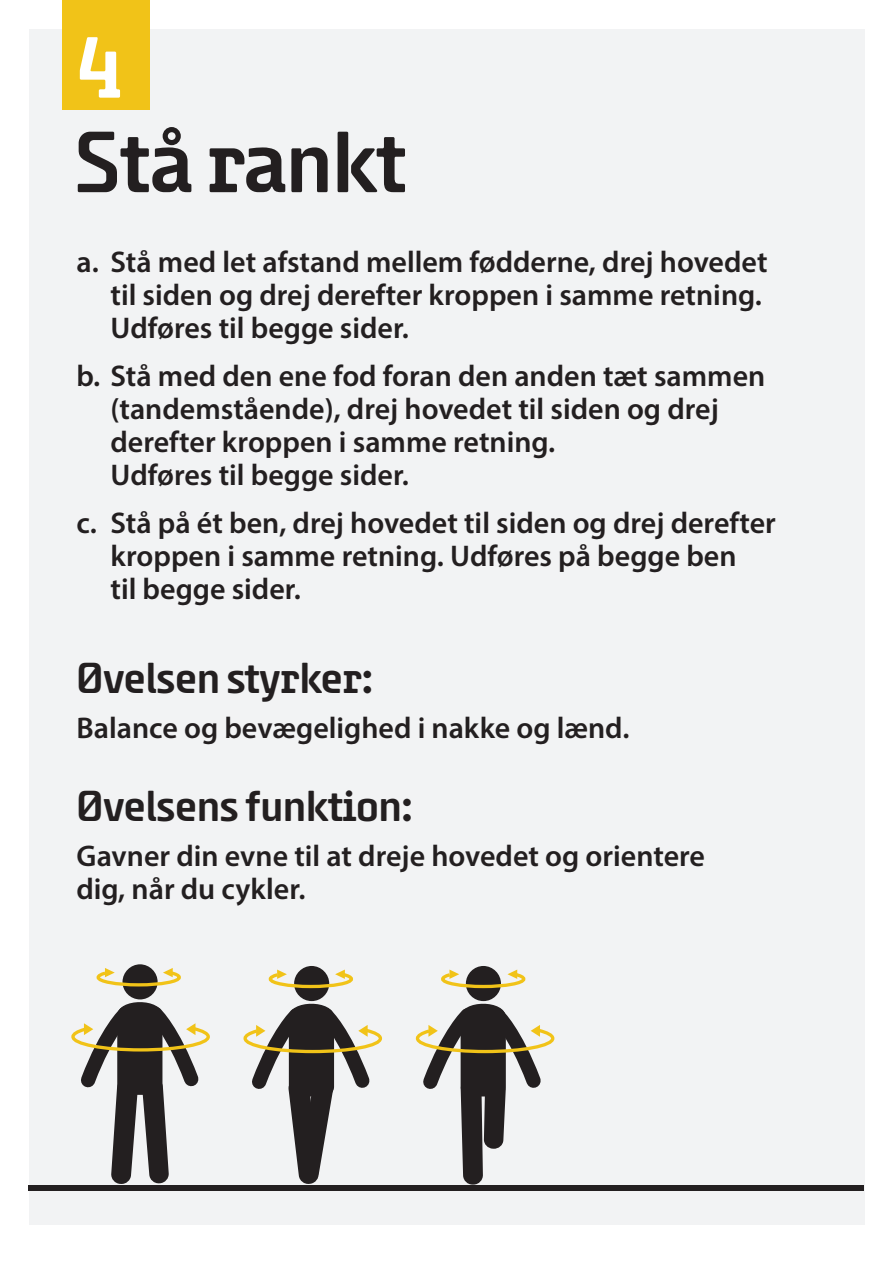
<style>
.page{position:relative;width:893px;height:1263px;background:#fff}
.page>*{position:absolute;margin:0;border:0;box-sizing:border-box;transform-origin:0 0}
.t1{font:600 90px "Safety";color:#231f20}
.t2{font:600 90px "Safety";color:#fff}
.t3{font:600 45px "Safety";color:#231f20}
.t4{font:600 30px/33px "Myriad Pro";color:#231f20}
</style>
<div class="page">
<div style="left:29px;top:29px;width:835px;height:1195px;background:#f2f3f4"></div>
<div style="left:28px;top:1185px;width:836px;height:6px;background:#231f20"></div>
<div style="left:122px;top:964px;width:36px;height:35px;background:#231f20;border-radius:50%"></div>
<svg style="left:96px;top:968px;width:85px;height:20px"></svg>
<div style="left:294px;top:966px;width:35px;height:35px;background:#231f20;border-radius:50%"></div>
<div style="left:466px;top:966px;width:35px;height:35px;background:#231f20;border-radius:50%"></div>
<div style="left:63px;top:0;width:87px;height:110px;background:#f1c318"></div>
<svg style="left:71px;top:997px;width:139px;height:187px"></svg>
<svg style="left:268px;top:969px;width:85px;height:21px"></svg>
<svg style="left:243px;top:999px;width:139px;height:185px"></svg>
<svg style="left:441px;top:969px;width:85px;height:21px"></svg>
<svg style="left:415px;top:999px;width:140px;height:186px"></svg>
<h1 class="t2" style="left:75px;top:20px;width:49px">4</h1>
<h1 class="t1" style="left:75px;top:114px;width:332px">Stå rankt</h1>
<p class="t4" style="left:110px;top:244px;width:658px;text-indent:-34px">a. Stå med let afstand mellem fødderne, drej hovedet til siden og drej derefter kroppen i samme retning.<br>Udføres til begge sider.</p>
<p class="t4" style="left:110px;top:358px;width:656px;text-indent:-34px">b. Stå med den ene fod foran den anden tæt sammen (tandemstående), drej hovedet til siden og drej derefter kroppen i samme retning.<br>Udføres til begge sider.</p>
<p class="t4" style="left:110px;top:505px;width:667px;text-indent:-34px">c. Stå på ét ben, drej hovedet til siden og drej derefter kroppen i samme retning. Udføres på begge ben<br>til begge sider.</p>
<h2 class="t3" style="left:76px;top:654px;width:298px">Øvelsen styrker:</h2>
<p class="t4" style="left:76px;top:711px;width:554px">Balance og bevægelighed i nakke og lænd.</p>
<h2 class="t3" style="left:76px;top:782px;width:337px">Øvelsens funktion:</h2>
<p class="t4" style="left:76px;top:838px;width:630px">Gavner din evne til at dreje hovedet og orientere dig, når du cykler.</p>
</div>
